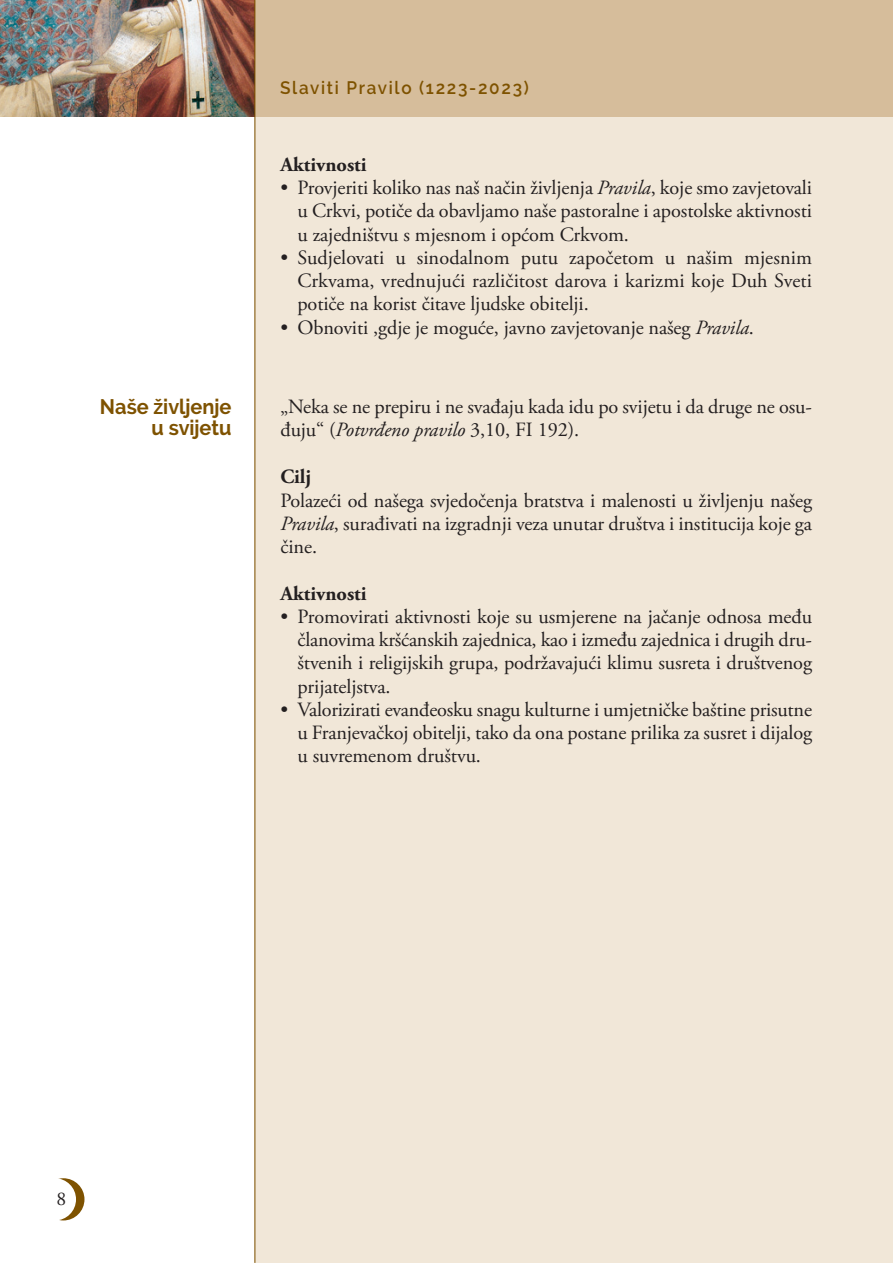
<style>
.page{position:relative;width:893px;height:1263px;background:#fff}
.page>*{position:absolute;margin:0;border:0;box-sizing:border-box;transform-origin:0 0}
.t1{font:700 21px/21px "Raleway";color:#7e5200;text-align:right;scale:.95 1}
.t2{font:20.25px/23.2px "Adobe Garamond Pro";letter-spacing:-.005em;color:#231f20;text-align:justify}
.t3{font:700 20.25px "Adobe Garamond Pro";color:#231f20}
.t4{font:19.5px "Adobe Garamond";color:#231f20}
.t5{font:600 18px "Raleway";letter-spacing:.1em;color:#7e5200;scale:.95 1}
.s1{font-style:italic}
</style>
<div class="page">
<div style="left:256px;top:0;width:636px;height:1263px;background:#f1e7d8"></div>
<div style="left:255px;top:0;width:637px;height:116px;background:#d6bd9b"></div>
<img style="left:0;top:0;width:254px;height:116px">
<hr style="left:254px;top:0;width:1px;height:1263px;background:#7e5200">
<div style="left:42px;top:1178px;width:42px;height:42px;background:#7e5200;border-radius:50%"></div>
<div style="left:34px;top:1178px;width:42px;height:42px;background:#fff;border-radius:50%"></div>
<p class="t1" style="left:100px;top:398px;width:140px">Naše življenje u svijetu</p>
<p class="t5" style="left:280px;top:80px;width:263px">Slaviti Pravilo (1223-2023)</p>
<p class="t3" style="left:280px;top:152px;width:88px">Aktivnosti</p>
<p class="t2" style="left:297px;top:178px;width:516px;text-indent:-17px">• Provjeriti koliko nas naš način življenja <span class="s1">Pravila</span>, koje smo zavjetovali u Crkvi, potiče da obavljamo naše pastoralne i apostolske aktivnosti u zajedništvu s mjesnom i općom Crkvom.</p>
<p class="t2" style="left:297px;top:248px;width:516px;text-indent:-17px">• Sudjelovati u sinodalnom putu započetom u našim mjesnim Crkvama, vrednujući različitost darova i karizmi koje Duh Sveti potiče na korist čitave ljudske obitelji.</p>
<p class="t2" style="left:280px;top:317px;width:475px">• Obnoviti ,gdje je moguće, javno zavjetovanje našeg <span class="s1">Pravila</span>.</p>
<p class="t2" style="left:280px;top:397px;width:533px">„Neka se ne prepiru i ne svađaju kada idu po svijetu i da druge ne osu&shy;đuju“ (<span class="s1">Potvrđeno pravilo</span> 3,10, FI 192).</p>
<p class="t3" style="left:280px;top:464px;width:32px">Cilj</p>
<p class="t2" style="left:280px;top:490px;width:533px">Polazeći od našega svjedočenja bratstva i malenosti u življenju našeg <span class="s1">Pravila</span>, surađivati na izgradnji veza unutar društva i institucija koje ga čine.</p>
<p class="t3" style="left:280px;top:581px;width:88px">Aktivnosti</p>
<p class="t2" style="left:297px;top:607px;width:516px;text-indent:-17px">• Promovirati aktivnosti koje su usmjerene na jačanje odnosa među članovima kršćanskih zajednica, kao i između zajednica i drugih dru&shy;štvenih i religijskih grupa, podržavajući klimu susreta i društvenog prijateljstva.</p>
<p class="t2" style="left:297px;top:700px;width:516px;text-indent:-17px">• Valorizirati evanđeosku snagu kulturne i umjetničke baštine prisutne u Franjevačkoj obitelji, tako da ona postane prilika za susret i dijalog u suvremenom društvu.</p>
<p class="t4" style="left:57px;top:1191px;width:11px">8</p>
</div>
